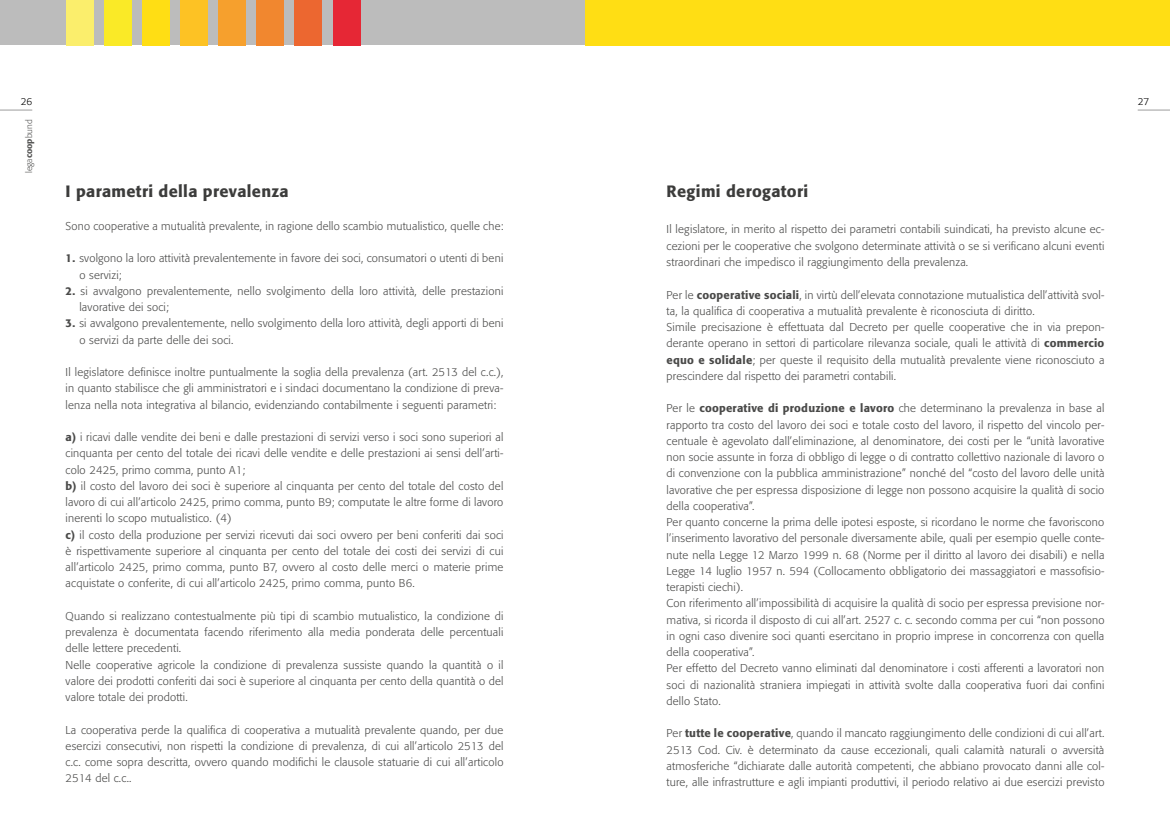
<style>
.page{position:relative;width:1170px;height:833px;background:#fff}
.page>*{position:absolute;margin:0;border:0;box-sizing:border-box;transform-origin:0 0}
.t1{font:500 16.25px "Formata";letter-spacing:.02em;color:#3c3c3b}
.t2{font:300 11.25px/16.2px "Formata";letter-spacing:.02em;color:#4a4a49}
.t3{font:300 10px "Formata";color:#000}
.t4{font:300 8.75px "Formata";color:#575756}
.s1{font-weight:500}
</style>
<div class="page">
<div style="left:0;top:0;width:585px;height:45px;background:#bcbcbc"></div>
<div style="left:66px;top:0;width:27px;height:45px;background:#fbee6c"></div>
<div style="left:104px;top:0;width:27px;height:45px;background:#faea27"></div>
<div style="left:142px;top:0;width:28px;height:45px;background:#ffde14"></div>
<div style="left:180px;top:0;width:28px;height:45px;background:#fdc224"></div>
<div style="left:218px;top:0;width:28px;height:45px;background:#f6a02d"></div>
<div style="left:257px;top:0;width:27px;height:45px;background:#f1872f"></div>
<div style="left:295px;top:0;width:27px;height:45px;background:#ec6730"></div>
<div style="left:333px;top:0;width:27px;height:45px;background:#e62735"></div>
<div style="left:585px;top:0;width:584px;height:45px;background:#ffde14"></div>
<hr style="left:0;top:110px;width:32px;height:1px;background:#9d9d9c">
<hr style="left:1137px;top:110px;width:32px;height:1px;background:#9d9d9c">
<p class="t3" style="left:21px;top:96px;width:13px">26</p>
<p class="t4" style="left:24px;top:173px;width:55px;rotate:-90deg">lega<span class="s1">coop</span>bund</p>
<h1 class="t1" style="left:66px;top:181px;width:225px">I parametri della prevalenza</h1>
<p class="t2" style="left:66px;top:218px;width:439px">Sono cooperative a mutualità prevalente, in ragione dello scambio mutualistico, quelle che:</p>
<p class="t2" style="left:79px;top:250px;width:425px;text-indent:-14px"><span class="s1">1.</span> svolgono la loro attività prevalentemente in favore dei soci, consumatori o utenti di beni o servizi;</p>
<p class="t2" style="left:79px;top:283px;width:425px;text-indent:-14px"><span class="s1">2.</span> si avvalgono prevalentemente, nello svolgimento della loro attività, delle prestazioni lavorative dei soci;</p>
<p class="t2" style="left:79px;top:315px;width:425px;text-indent:-14px"><span class="s1">3.</span> si avvalgono prevalentemente, nello svolgimento della loro attività, degli apporti di beni o servizi da parte delle dei soci.</p>
<p class="t2" style="left:66px;top:364px;width:439px;text-align:justify">Il legislatore definisce inoltre puntualmente la soglia della prevalenza (art. 2513 del c.c.), in quanto stabilisce che gli amministratori e i sindaci documentano la condizione di preva&shy;lenza nella nota integrativa al bilancio, evidenziando contabilmente i seguenti parametri:</p>
<p class="t2" style="left:66px;top:429px;width:439px"><span class="s1">a)</span> i ricavi dalle vendite dei beni e dalle prestazioni di servizi verso i soci sono superiori al cinquanta per cento del totale dei ricavi delle vendite e delle prestazioni ai sensi dell’arti&shy;colo 2425, primo comma, punto A1;<br><span class="s1">b)</span> il costo del lavoro dei soci è superiore al cinquanta per cento del totale del costo del lavoro di cui all’articolo 2425, primo comma, punto B9; computate le altre forme di lavoro inerenti lo scopo mutualistico. (4)<br><span class="s1">c)</span> il costo della produzione per servizi ricevuti dai soci ovvero per beni conferiti dai soci è rispettivamente superiore al cinquanta per cento del totale dei costi dei servizi di cui all’articolo 2425, primo comma, punto B7, ovvero al costo delle merci o materie prime acquistate o conferite, di cui all’articolo 2425, primo comma, punto B6.</p>
<p class="t2" style="left:66px;top:608px;width:439px">Quando si realizzano contestualmente più tipi di scambio mutualistico, la condizione di prevalenza è documentata facendo riferimento alla media ponderata delle percentuali delle lettere precedenti.<br>Nelle cooperative agricole la condizione di prevalenza sussiste quando la quantità o il valore dei prodotti conferiti dai soci è superiore al cinquanta per cento della quantità o del valore totale dei prodotti.</p>
<p class="t2" style="left:66px;top:721px;width:439px;text-align:justify">La cooperativa perde la qualifica di cooperativa a mutualità prevalente quando, per due esercizi consecutivi, non rispetti la condizione di prevalenza, di cui all’articolo 2513 del c.c. come sopra descritta, ovvero quando modifichi le clausole statuarie di cui all’articolo 2514 del c.c..</p>
<h1 class="t1" style="left:666px;top:181px;width:143px">Regimi derogatori</h1>
<p class="t2" style="left:666px;top:221px;width:439px;text-align:justify">Il legislatore, in merito al rispetto dei parametri contabili suindicati, ha previsto alcune ec&shy;cezioni per le cooperative che svolgono determinate attività o se si verificano alcuni eventi straordinari che impedisco il raggiungimento della prevalenza.</p>
<p class="t2" style="left:666px;top:286px;width:439px">Per le <span class="s1">cooperative sociali</span>, in virtù dell’elevata connotazione mutualistica dell’attività svol&shy;ta, la qualifica di cooperativa a mutualità prevalente è riconosciuta di diritto.<br>Simile precisazione è effettuata dal Decreto per quelle cooperative che in via prepon&shy;derante operano in settori di particolare rilevanza sociale, quali le attività di <span class="s1">commercio equo e solidale</span>; per queste il requisito della mutualità prevalente viene riconosciuto a prescindere dal rispetto dei parametri contabili.</p>
<p class="t2" style="left:666px;top:400px;width:439px">Per le <span class="s1">cooperative di produzione e lavoro</span> che determinano la prevalenza in base al rapporto tra costo del lavoro dei soci e totale costo del lavoro, il rispetto del vincolo per&shy;centuale è agevolato dall’eliminazione, al denominatore, dei costi per le “unità lavorative non socie assunte in forza di obbligo di legge o di contratto collettivo nazionale di lavoro o di convenzione con la pubblica amministrazione” nonché del “costo del lavoro delle unità lavorative che per espressa disposizione di legge non possono acquisire la qualità di socio della cooperativa”.<br>Per quanto concerne la prima delle ipotesi esposte, si ricordano le norme che favoriscono l’inserimento lavorativo del personale diversamente abile, quali per esempio quelle conte&shy;nute nella Legge 12 Marzo 1999 n. 68 (Norme per il diritto al lavoro dei disabili) e nella Legge 14 luglio 1957 n. 594 (Collocamento obbligatorio dei massaggiatori e massofisio&shy;terapisti ciechi).<br>Con riferimento all’impossibilità di acquisire la qualità di socio per espressa previsione nor&shy;mativa, si ricorda il disposto di cui all’art. 2527 c. c. secondo comma per cui “non possono in ogni caso divenire soci quanti esercitano in proprio imprese in concorrenza con quella della cooperativa”.<br>Per effetto del Decreto vanno eliminati dal denominatore i costi afferenti a lavoratori non soci di nazionalità straniera impiegati in attività svolte dalla cooperativa fuori dai confini dello Stato.</p>
<p class="t2" style="left:666px;top:725px;width:439px;text-align:justify">Per <span class="s1">tutte le cooperative</span>, quando il mancato raggiungimento delle condizioni di cui all’art.<br>2513 Cod. Civ. è determinato da cause eccezionali, quali calamità naturali o avversità atmosferiche “dichiarate dalle autorità competenti, che abbiano provocato danni alle col&shy;ture, alle infrastrutture e agli impianti produttivi, il periodo relativo ai due esercizi previsto</p>
<p class="t3" style="left:1137px;top:96px;width:13px">27</p>
</div>
